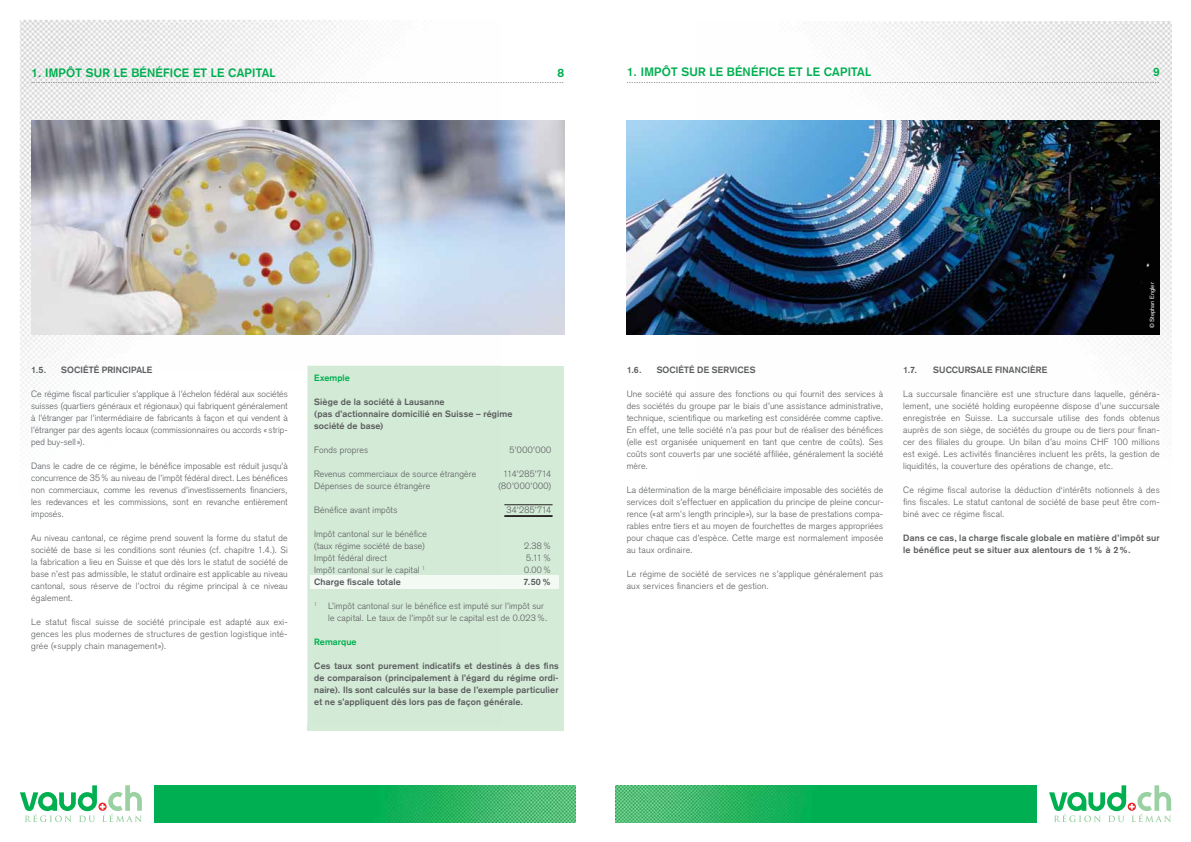
<style>
.page{position:relative;width:1191px;height:842px;background:#fff}
.page>*{position:absolute;margin:0;border:0;box-sizing:border-box;transform-origin:0 0}
.t1{font:700 12px "Akzidenz Grotesk";letter-spacing:.02em;color:#00af50}
.t2{font:300 9px/12px "Akzidenz Grotesk";letter-spacing:.02em;color:#5b5d5f;text-align:justify}
.t3{font:700 9px/12px "Akzidenz Grotesk";letter-spacing:.02em;color:#5b5d5f}
.t4{font:700 9px "Akzidenz Grotesk";letter-spacing:.01em;color:#00af50}
.t5{font:300 9px "Akzidenz Grotesk";letter-spacing:-.05em;color:#5b5d5f}
.t6{font:8px "Myriad Pro";color:#5b5d5f}
.t7{font:6px "Akzidenz Grotesk";color:#fff}
</style>
<div class="page">
<div style="left:308px;top:366px;width:256px;height:364px;background:#d4ebd7"></div>
<img style="left:615px;top:785px;width:422px;height:37px">
<img style="left:154px;top:785px;width:421px;height:37px">
<svg style="left:20px;top:785px;width:122px;height:37px"></svg>
<svg style="left:1049px;top:785px;width:122px;height:37px"></svg>
<img style="left:20px;top:20px;width:481px;height:352px">
<img style="left:308px;top:366px;width:193px;height:6px">
<img style="left:695px;top:22px;width:476px;height:391px">
<div style="left:501px;top:575px;width:57px;height:14px;background:#f3f9f3"></div>
<div style="left:310px;top:575px;width:191px;height:14px;background:#f3f9f3"></div>
<img style="left:626px;top:120px;width:533px;height:214px">
<img style="left:31px;top:120px;width:533px;height:214px">
<hr style="left:504px;top:505px;width:48px;height:1px;background:#231f20">
<hr style="left:504px;top:515px;width:48px;height:1px;background:#231f20">
<hr style="left:504px;top:516px;width:48px;height:1px;background:#231f20">
<h1 class="t1" style="left:31px;top:69px;width:246px">1. IMPÔT SUR LE BÉNÉFICE ET LE CAPITAL</h1>
<h1 class="t1" style="left:557px;top:69px;width:8px">8</h1>
<h1 class="t1" style="left:626px;top:68px;width:246px">1. IMPÔT SUR LE BÉNÉFICE ET LE CAPITAL</h1>
<h1 class="t1" style="left:1153px;top:68px;width:8px">9</h1>
<p class="t6" style="left:31px;top:75px;width:534px">.........................................................................................................................................................................................................................</p>
<p class="t6" style="left:626px;top:75px;width:534px">.........................................................................................................................................................................................................................</p>
<p class="t3" style="left:31px;top:364px;width:16px">1.5.</p>
<p class="t3" style="left:61px;top:364px;width:93px">SOCIÉTÉ PRINCIPALE</p>
<p class="t2" style="left:31px;top:389px;width:258px">Ce régime fiscal particulier s’applique à l’échelon fédéral aux sociétés suisses (quartiers généraux et régionaux) qui fabriquent généralement à l’étranger par l’intermédiaire de fabricants à façon et qui vendent à l’étranger par des agents locaux (commissionnaires ou accords « strip&shy;ped buy-sell »).</p>
<p class="t2" style="left:31px;top:461px;width:258px">Dans le cadre de ce régime, le bénéfice imposable est réduit jusqu’à concurrence de 35% au niveau de l’impôt fédéral direct. Les bénéfices non commerciaux, comme les revenus d’investissements financiers, les redevances et les commissions, sont en revanche entièrement imposés.</p>
<p class="t2" style="left:31px;top:533px;width:258px">Au niveau cantonal, ce régime prend souvent la forme du statut de société de base si les conditions sont réunies (cf. chapitre 1.4.). Si la fabrication a lieu en Suisse et que dès lors le statut de société de base n’est pas admissible, le statut ordinaire est applicable au niveau cantonal, sous réserve de l’octroi du régime principal à ce niveau également.</p>
<p class="t2" style="left:31px;top:617px;width:258px">Le statut fiscal suisse de société principale est adapté aux exi&shy;gences les plus modernes de structures de gestion logistique inté&shy;grée («supply chain management»).</p>
<p class="t4" style="left:314px;top:375px;width:37px">Exemple</p>
<p class="t3" style="left:314px;top:396px;width:200px">Siège de la société à Lausanne<br>(pas d’actionnaire domicilié en Suisse – régime société de base)</p>
<p class="t2" style="left:314px;top:445px;width:55px">Fonds propres</p>
<p class="t2" style="left:509px;top:445px;width:43px">5’000’000</p>
<p class="t2" style="left:314px;top:469px;width:163px">Revenus commerciaux de source étrangère</p>
<p class="t5" style="left:503px;top:471px;width:49px">114’285’714</p>
<p class="t2" style="left:314px;top:481px;width:117px">Dépenses de source étrangère</p>
<p class="t2" style="left:498px;top:481px;width:54px">(80’000’000)</p>
<p class="t2" style="left:314px;top:505px;width:85px">Bénéfice avant impôts</p>
<p class="t2" style="left:506px;top:505px;width:46px">34’285’714</p>
<p class="t2" style="left:314px;top:529px;width:114px">Impôt cantonal sur le bénéfice (taux régime société de base)</p>
<p class="t2" style="left:524px;top:541px;width:29px">2.38 %</p>
<p class="t2" style="left:314px;top:553px;width:74px">Impôt fédéral direct</p>
<p class="t2" style="left:526px;top:553px;width:27px">5.11 %</p>
<p class="t2" style="left:314px;top:565px;width:112px">Impôt cantonal sur le capital <sup>1</sup></p>
<p class="t2" style="left:524px;top:565px;width:29px">0.00 %</p>
<p class="t3" style="left:314px;top:576px;width:88px">Charge fiscale totale</p>
<p class="t3" style="left:523px;top:576px;width:29px">7.50 %</p>
<p class="t2" style="left:328px;top:601px;width:221px;text-indent:-14px"><sup>1</sup> L’impôt cantonal sur le bénéfice est imputé sur l’impôt sur le capital. Le taux de l’impôt sur le capital est de 0.023 %.</p>
<p class="t4" style="left:314px;top:639px;width:44px">Remarque</p>
<p class="t3" style="left:314px;top:660px;width:246px;text-align:justify">Ces taux sont purement indicatifs et destinés à des fins de comparaison (principalement à l’égard du régime ordi&shy;naire). Ils sont calculés sur la base de l’exemple particulier et ne s’appliquent dès lors pas de façon générale.</p>
<p class="t3" style="left:626px;top:364px;width:16px">1.6.</p>
<p class="t3" style="left:656px;top:364px;width:100px">SOCIÉTÉ DE SERVICES</p>
<p class="t2" style="left:626px;top:389px;width:258px">Une société qui assure des fonctions ou qui fournit des services à des sociétés du groupe par le biais d’une assistance administrative, technique, scientifique ou marketing est considérée comme captive.<br>En effet, une telle société n’a pas pour but de réaliser des bénéfices (elle est organisée uniquement en tant que centre de coûts). Ses coûts sont couverts par une société affiliée, généralement la société mère.</p>
<p class="t2" style="left:626px;top:485px;width:258px">La détermination de la marge bénéficiaire imposable des sociétés de services doit s’effectuer en application du principe de pleine concur&shy;rence («at arm’s length principle»), sur la base de prestations compa&shy;rables entre tiers et au moyen de fourchettes de marges appropriées pour chaque cas d’espèce. Cette marge est normalement imposée au taux ordinaire.</p>
<p class="t2" style="left:626px;top:569px;width:258px">Le régime de société de services ne s’applique généralement pas aux services financiers et de gestion.</p>
<p class="t7" style="left:1149px;top:328px;width:47px;rotate:-90deg">© Stephan Engler</p>
<p class="t3" style="left:903px;top:364px;width:15px">1.7.</p>
<p class="t3" style="left:933px;top:364px;width:115px">SUCCURSALE FINANCIÈRE</p>
<p class="t2" style="left:903px;top:389px;width:258px">La succursale financière est une structure dans laquelle, généra&shy;lement, une société holding européenne dispose d’une succursale enregistrée en Suisse. La succursale utilise des fonds obtenus auprès de son siège, de sociétés du groupe ou de tiers pour finan&shy;cer des filiales du groupe. Un bilan d’au moins CHF 100 millions est exigé. Les activités financières incluent les prêts, la gestion de liquidités, la couverture des opérations de change, etc.</p>
<p class="t2" style="left:903px;top:485px;width:258px">Ce régime fiscal autorise la déduction d‘intérêts notionnels à des fins fiscales. Le statut cantonal de société de base peut être com&shy;biné avec ce régime fiscal.</p>
<p class="t3" style="left:903px;top:532px;width:258px">Dans ce cas, la charge fiscale globale en matière d’impôt sur le bénéfice peut se situer aux alentours de 1% à 2%.</p>
</div>
